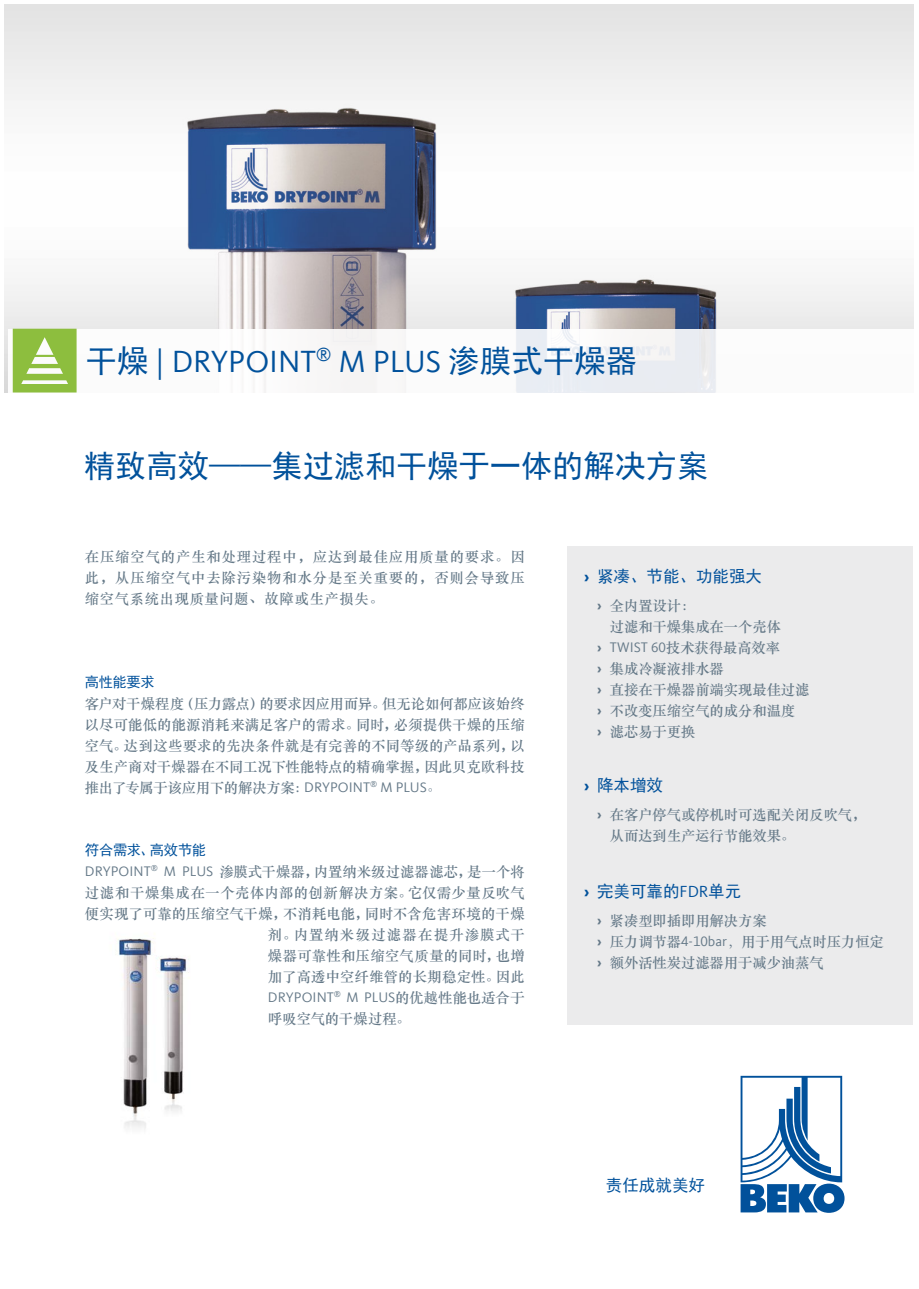
<style>
.page{position:relative;width:919px;height:1289px;background:#fff}
.page>*{position:absolute;margin:0;border:0;box-sizing:border-box;transform-origin:0 0}
.t1{font:31.5px "Kievit Offc Pro";color:#01519b}
.t2{font:31.5px "Sim Hei";color:#01519b}
.t3{font:16.5px "Sim Hei";color:#01519b}
.t4{font:14.25px/21px "ST Zhongsong";color:#657988;text-align:justify}
.t5{font:14.25px/21px "ST Zhongsong";letter-spacing:.025em;color:#657988;text-align:right}
.t6{font:14.25px "Kievit Offc Pro";letter-spacing:.005em;color:#657988}
.t7{font:14.25px "Sim Hei";letter-spacing:-.02em;color:#01519b}
.s1{font-family:"Sim Hei"}
.s2{font-family:"Kievit Offc Pro"}
.s3{font-family:"Adobe Song Std";font-weight:300}
.s4{font-family:"ST Zhongsong"}
.s5{font-family:"Kievit Offc Pro";font-weight:700}
</style>
<div class="page">
<img style="left:117px;top:938px;width:72px;height:191px">
<img style="left:4px;top:5px;width:909px;height:387px">
<svg style="left:9px;top:329px;width:904px;height:64px"></svg>
<svg style="left:740px;top:1075px;width:104px;height:137px"></svg>
<svg style="left:13px;top:329px;width:64px;height:63px;background:#a0c85e"></svg>
<div style="left:567px;top:546px;width:345px;height:478px;background:#ebebec"></div>
<h1 class="t1" style="left:85px;top:342px;width:553px"><span class="s1">干燥</span> | DRYPOINT<sup>®</sup> M PLUS <span class="s1">渗膜式干燥器</span></h1>
<h1 class="t2" style="left:84px;top:449px;width:625px">精致高效——集过滤和干燥于一体的解决方案</h1>
<p class="t4" style="left:85px;top:545px;width:441px">在压缩空气的产生和处理过程中，应达到最佳应用质量的要求。因此，从压缩空气中去除污染物和水分是至关重要的，否则会导致压缩空气系统出现质量问题、故障或生产损失。</p>
<p class="t7" style="left:85px;top:674px;width:71px">高性能要求</p>
<p class="t4" style="left:85px;top:692px;width:441px">客户对干燥程度（压力露点）的要求因应用而异。但无论如何都应该始终以尽可能低的能源消耗来满足客户的需求。同时，必须提供干燥的压缩空气。达到这些要求的先决条件就是有完善的不同等级的产品系列，以及生产商对干燥器在不同工况下性能特点的精确掌握，因此贝克欧科技推出了专属于该应用下的解决方案：<span class="s2">DRYPOINT</span><sup>®</sup> <span class="s2">M PLUS</span><span class="s3">。</span></p>
<p class="t7" style="left:85px;top:842px;width:123px">符合需求、高效节能</p>
<p class="t5" style="left:85px;top:860px;width:441px"><span class="s2">DRYPOINT</span><sup>®</sup> <span class="s2">M PLUS</span> 渗膜式干燥器，内置纳米级过滤器滤芯，是一个将过滤和干燥集成在一个壳体内部的创新解决方案。它仅需少量反吹气便实现了可靠的压缩空气干燥，不消耗电能，同时不含危害环境的干燥剂。内置纳米级过滤器在提升渗膜式干<br>燥器可靠性和压缩空气质量的同时，也增<br>加了高透中空纤维管的长期稳定性。因此</p>
<p class="t6" style="left:268px;top:988px;width:258px">DRYPOINT<sup>®</sup> M PLUS<span class="s4">的优越性能也适合于</span></p>
<p class="t4" style="left:268px;top:1007px;width:144px">呼吸空气的干燥过程。</p>
<p class="t3" style="left:584px;top:567px;width:179px"><span class="s5">›</span> 紧凑、节能、功能强大</p>
<p class="t4" style="left:597px;top:594px;width:100px"><span class="s5">›</span> 全内置设计：</p>
<p class="t4" style="left:609px;top:615px;width:172px">过滤和干燥集成在一个壳体</p>
<p class="t4" style="left:597px;top:636px;width:184px"><span class="s5">›</span> <span class="s2">TWIST 60</span>技术获得最高效率</p>
<p class="t4" style="left:597px;top:657px;width:128px"><span class="s5">›</span> 集成冷凝液排水器</p>
<p class="t4" style="left:597px;top:678px;width:214px"><span class="s5">›</span> 直接在干燥器前端实现最佳过滤</p>
<p class="t4" style="left:597px;top:699px;width:200px"><span class="s5">›</span> 不改变压缩空气的成分和温度</p>
<p class="t4" style="left:597px;top:720px;width:100px"><span class="s5">›</span> 滤芯易于更换</p>
<p class="t3" style="left:584px;top:776px;width:80px"><span class="s5">›</span> 降本增效</p>
<p class="t4" style="left:609px;top:803px;width:258px;text-indent:-13px"><span class="s5">›</span> 在客户停气或停机时可选配关闭反吹气，从而达到生产运行节能效果。</p>
<p class="t3" style="left:584px;top:882px;width:158px"><span class="s5">›</span> 完美可靠的<span class="s2">FDR</span>单元</p>
<p class="t4" style="left:597px;top:909px;width:288px;text-align:left"><span class="s5">›</span> 紧凑型即插即用解决方案<br><span class="s5">›</span> 压力调节器<span class="s2">4-10bar</span><span class="s3">，</span>用于用气点时压力恒定<span class="s5">›</span> 额外活性炭过滤器用于减少油蒸气</p>
<p class="t3" style="left:606px;top:1176px;width:100px">责任成就美好</p>
</div>
